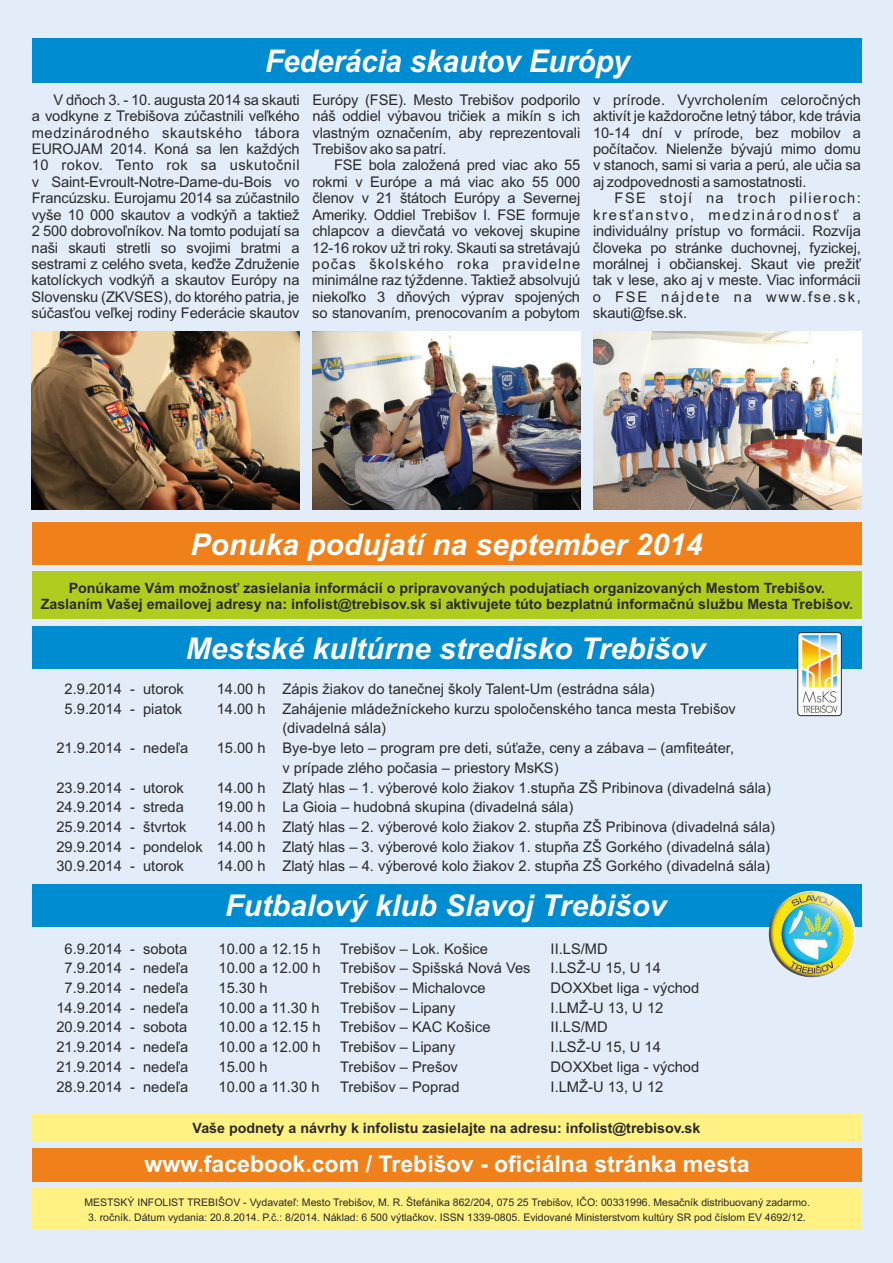
<style>
.page{position:relative;width:893px;height:1263px;background:#e3edfa}
.page>*{position:absolute;margin:0;border:0;box-sizing:border-box;transform-origin:0 0}
.t1{font:italic 700 31.2px "Arial";letter-spacing:-.01em;color:#fff;scale:.95 1}
.t2{font:italic 700 30px "Arial";color:#fff}
.t3{font:700 23.1px "Arial";color:#fff}
.t4{font:14.7px/16.4px "Arial";color:#2b2929}
.t5{font:14.7px "Arial";letter-spacing:.035em;color:#2b2929}
.t6{font:700 14.25px/15.9px "Arial";color:#2b2929;text-align:center}
.t7{font:10.5px "Arial";color:#2b2929}
</style>
<div class="page">
<div style="left:32px;top:522px;width:829px;height:43px;background:#f0801a"></div>
<div style="left:32px;top:626px;width:829px;height:43px;background:#008cd1"></div>
<img style="left:798px;top:633px;width:43px;height:83px;border-radius:3px">
<div style="left:797px;top:632px;width:45px;height:84px;border:1px solid #2b2929;border-radius:3px"></div>
<div style="left:32px;top:1148px;width:829px;height:33px;background:#f0801a"></div>
<div style="left:32px;top:1188px;width:829px;height:41px;background:#fff282"></div>
<div style="left:32px;top:1115px;width:829px;height:26px;background:#fff282"></div>
<div style="left:32px;top:571px;width:829px;height:47px;background:#b0cc1f"></div>
<div style="left:32px;top:885px;width:829px;height:42px;background:#008cd1"></div>
<img style="left:769px;top:891px;width:86px;height:86px;border-radius:50%">
<div style="left:32px;top:38px;width:829px;height:45px;background:#008cd1"></div>
<img style="left:593px;top:331px;width:268px;height:179px">
<img style="left:312px;top:331px;width:268px;height:179px">
<img style="left:32px;top:331px;width:268px;height:179px">
<h1 class="t1" style="left:265px;top:50px;width:385px">Federácia skautov Európy</h1>
<p class="t4" style="left:32px;top:93px;width:831px;text-align:justify;text-indent:22px">V dňoch 3. - 10. augusta 2014 sa skauti Európy (FSE). Mesto Trebišov podporilo v prírode. Vyvrcholením celoročných a vodkyne z Trebišova zúčastnili veľkého náš oddiel výbavou tričiek a mikín s ich aktivít je každoročne letný tábor, kde trávia medzinárodného skautského tábora vlastným označením, aby reprezentovali 10-14 dní v prírode, bez mobilov a EUROJAM 2014. Koná sa len každých Trebišov ako sa patrí.</p>
<p class="t4" style="left:593px;top:142px;width:269px">počítačov. Nielenže bývajú mimo domu</p>
<p class="t4" style="left:32px;top:158px;width:831px;text-indent:302px">FSE bola založená pred viac ako 55 v stanoch, sami si varia a perú, ale učia sa v Saint-Evroult-Notre-Dame-du-Bois vo rokmi v Európe a má viac ako 55 000 aj zodpovednosti a samostatnosti.<br>Francúzsku. Eurojamu 2014 sa zúčastnilo členov v 21 štátoch Európy a Severnej</p>
<p class="t5" style="left:32px;top:160px;width:269px">10 rokov. Tento rok sa uskutočnil</p>
<p class="t4" style="left:32px;top:191px;width:831px;text-align:justify;text-indent:583px">FSE stojí na troch pilieroch: vyše 10 000 skautov a vodkýň a taktiež Ameriky. Oddiel Trebišov I. FSE formuje k res ťans t vo, medz inárodnos ť a 2 500 dobrovoľníkov. Na tomto podujatí sa chlapcov a dievčatá vo vekovej skupine individuálny prístup vo formácii. Rozvíja naši skauti stretli so svojimi bratmi a 12-16 rokov už tri roky. Skauti sa stretávajú človeka po stránke duchovnej, fyzickej, sestrami z celého sveta, keďže Združenie počas školského roka pravidelne morálnej i občianskej. Skaut vie prežiť katolíckych vodkýň a skautov Európy na minimálne raz týždenne. Taktiež absolvujú tak v lese, ako aj v meste. Viac informácii Slovensku (ZKVSES), do ktorého patria, je niekoľko 3 dňových výprav spojených o FSE nájdete na www.fse.sk, súčasťou veľkej rodiny Federácie skautov so stanovaním, prenocovaním a pobytom skauti@fse.sk.</p>
<h2 class="t2" style="left:190px;top:533px;width:513px">Ponuka podujatí na september 2014</h2>
<p class="t6" style="left:41px;top:581px;width:814px">Ponúkame Vám možnosť zasielania informácií o pripravovaných podujatiach organizovaných Mestom Trebišov.<br>Zaslaním Vašej emailovej adresy na: infolist@trebisov.sk si aktivujete túto bezplatnú informačnú službu Mesta Trebišov.</p>
<h2 class="t2" style="left:186px;top:637px;width:521px">Mestské kultúrne stredisko Trebišov</h2>
<p class="t4" style="left:65px;top:682px;width:121px">2.9.2014 - utorok</p>
<p class="t4" style="left:217px;top:682px;width:439px">14.00 h Zápis žiakov do tanečnej školy Talent-Um (estrádna sála)</p>
<p class="t4" style="left:65px;top:702px;width:119px">5.9.2014 - piatok</p>
<p class="t4" style="left:282px;top:700px;width:455px;line-height:19.6px;text-indent:-66px">14.00 h Zahájenie mládežníckeho kurzu spoločenského tanca mesta Trebišov (divadelná sála)</p>
<p class="t4" style="left:56px;top:741px;width:133px">21.9.2014 - nedeľa</p>
<p class="t4" style="left:282px;top:739px;width:453px;line-height:19.6px;text-indent:-66px">15.00 h Bye-bye leto – program pre deti, súťaže, ceny a zábava – (amfiteáter, v prípade zlého počasia – priestory MsKS)</p>
<p class="t4" style="left:56px;top:781px;width:129px">23.9.2014 - utorok</p>
<p class="t4" style="left:217px;top:781px;width:556px">14.00 h Zlatý hlas – 1. výberové kolo žiakov 1.stupňa ZŠ Pribinova (divadelná sála)</p>
<p class="t4" style="left:56px;top:800px;width:129px">24.9.2014 - streda</p>
<p class="t4" style="left:217px;top:800px;width:358px">19.00 h La Gioia – hudobná skupina (divadelná sála)</p>
<p class="t4" style="left:56px;top:820px;width:131px">25.9.2014 - štvrtok</p>
<p class="t4" style="left:56px;top:818px;width:720px;line-height:19.6px;text-indent:160px">14.00 h Zlatý hlas – 2. výberové kolo žiakov 2. stupňa ZŠ Pribinova (divadelná sála)<br>29.9.2014 - pondelok 14.00 h Zlatý hlas – 3. výberové kolo žiakov 1. stupňa ZŠ Gorkého (divadelná sála)<br>30.9.2014 - utorok</p>
<p class="t4" style="left:217px;top:859px;width:555px">14.00 h Zlatý hlas – 4. výberové kolo žiakov 2. stupňa ZŠ Gorkého (divadelná sála)</p>
<h2 class="t2" style="left:225px;top:894px;width:443px">Futbalový klub Slavoj Trebišov</h2>
<p class="t4" style="left:65px;top:941px;width:124px">6.9.2014 - sobota</p>
<p class="t4" style="left:218px;top:941px;width:104px">10.00 a 12.15 h</p>
<p class="t4" style="left:340px;top:941px;width:150px">Trebišov – Lok. Košice</p>
<p class="t4" style="left:551px;top:941px;width:59px">II.LS/MD</p>
<p class="t4" style="left:65px;top:961px;width:125px">7.9.2014 - nedeľa</p>
<p class="t4" style="left:218px;top:961px;width:104px">10.00 a 12.00 h</p>
<p class="t4" style="left:340px;top:961px;width:192px">Trebišov – Spišská Nová Ves</p>
<p class="t4" style="left:551px;top:961px;width:112px">I.LSŽ-U 15, U 14</p>
<p class="t4" style="left:65px;top:981px;width:125px">7.9.2014 - nedeľa</p>
<p class="t4" style="left:218px;top:981px;width:51px">15.30 h</p>
<p class="t4" style="left:340px;top:981px;width:147px">Trebišov – Michalovce</p>
<p class="t4" style="left:551px;top:981px;width:150px">DOXXbet liga - východ</p>
<p class="t4" style="left:56px;top:1001px;width:133px">14.9.2014 - nedeľa</p>
<p class="t4" style="left:218px;top:1001px;width:103px">10.00 a 11.30 h</p>
<p class="t4" style="left:340px;top:1001px;width:117px">Trebišov – Lipany</p>
<p class="t4" style="left:551px;top:1001px;width:114px">I.LMŽ-U 13, U 12</p>
<p class="t4" style="left:56px;top:1020px;width:132px">20.9.2014 - sobota</p>
<p class="t4" style="left:218px;top:1020px;width:104px">10.00 a 12.15 h</p>
<p class="t4" style="left:340px;top:1020px;width:152px">Trebišov – KAC Košice</p>
<p class="t4" style="left:551px;top:1020px;width:59px">II.LS/MD</p>
<p class="t4" style="left:56px;top:1040px;width:133px">21.9.2014 - nedeľa</p>
<p class="t4" style="left:218px;top:1040px;width:104px">10.00 a 12.00 h</p>
<p class="t4" style="left:340px;top:1040px;width:117px">Trebišov – Lipany</p>
<p class="t4" style="left:551px;top:1040px;width:112px">I.LSŽ-U 15, U 14</p>
<p class="t4" style="left:56px;top:1060px;width:133px">21.9.2014 - nedeľa</p>
<p class="t4" style="left:218px;top:1060px;width:51px">15.00 h</p>
<p class="t4" style="left:340px;top:1060px;width:119px">Trebišov – Prešov</p>
<p class="t4" style="left:551px;top:1060px;width:150px">DOXXbet liga - východ</p>
<p class="t4" style="left:56px;top:1079px;width:133px">28.9.2014 - nedeľa</p>
<p class="t4" style="left:218px;top:1079px;width:103px">10.00 a 11.30 h</p>
<p class="t4" style="left:340px;top:1079px;width:121px">Trebišov – Poprad</p>
<p class="t4" style="left:551px;top:1079px;width:114px">I.LMŽ-U 13, U 12</p>
<p class="t6" style="left:193px;top:1121px;width:509px">Vaše podnety a návrhy k infolistu zasielajte na adresu: infolist@trebisov.sk</p>
<h3 class="t3" style="left:144px;top:1155px;width:607px">www.facebook.com / Trebišov - oficiálna stránka mesta</h3>
<p class="t7" style="left:84px;top:1198px;width:727px">MESTSKÝ INFOLIST TREBIŠOV - Vydavateľ: Mesto Trebišov, M. R. Štefánika 862/204, 075 25 Trebišov, IČO: 00331996. Mesačník distribuovaný zadarmo.</p>
<p class="t7" style="left:88px;top:1213px;width:719px">3. ročník. Dátum vydania: 20.8.2014. P.č.: 8/2014. Náklad: 6 500 výtlačkov. ISSN 1339-0805. Evidované Ministerstvom kultúry SR pod číslom EV 4692/12.</p>
</div>
